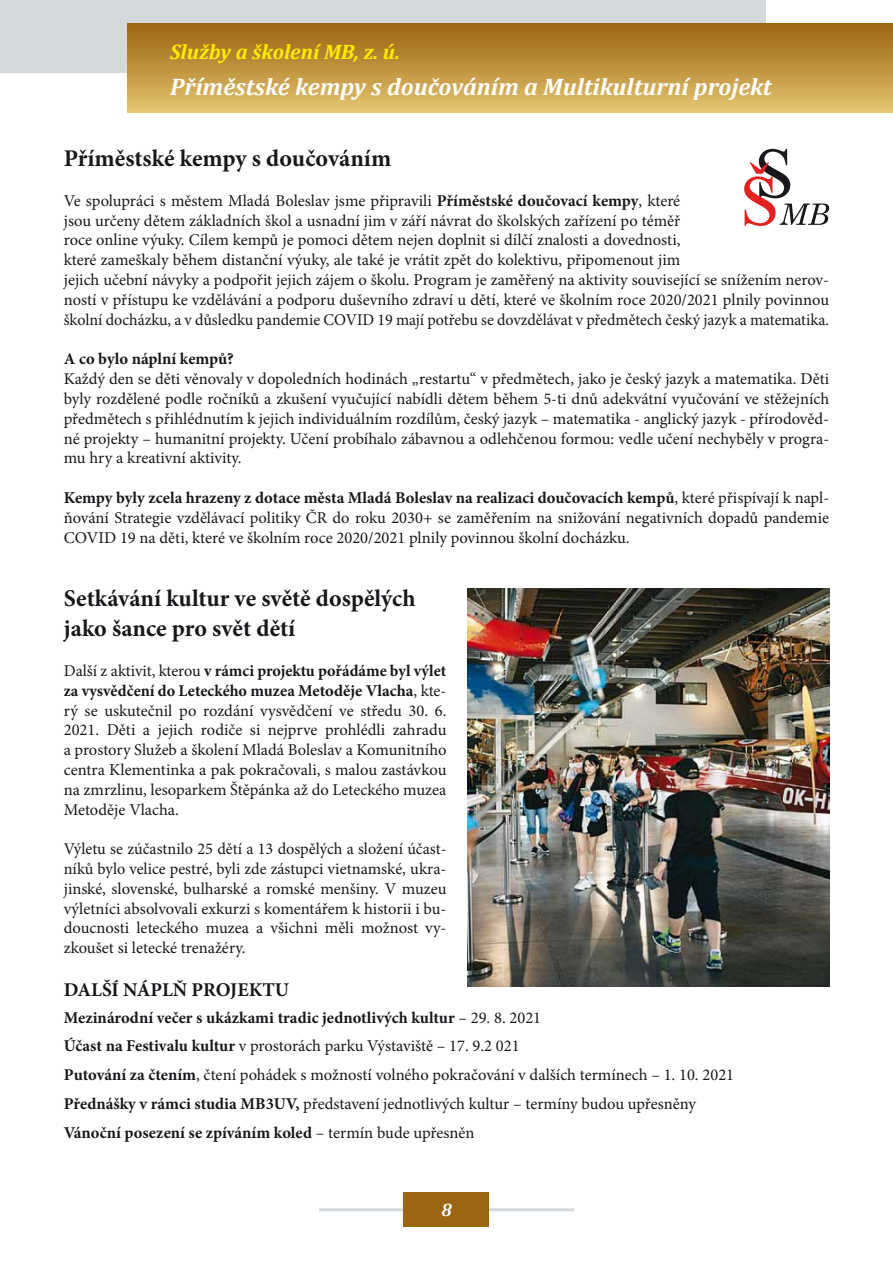
<style>
.page{position:relative;width:893px;height:1263px;background:#fff}
.page>*{position:absolute;margin:0;border:0;box-sizing:border-box;transform-origin:0 0}
.t1{font:700 24px/30px "Minion Pro";color:#1a171c}
.t2{font:italic 700 24px "Cambria";color:#fff}
.t3{font:italic 700 21px "Cambria";color:#ffed00}
.t4{font:700 19.5px "Minion Pro";color:#1a171c}
.t5{font:italic 700 18px "Cambria";color:#fff}
.t6{font:16.5px/19.8px "Minion Pro";color:#1a171c;text-align:justify}
.t7{font:700 16.5px "Minion Pro";color:#1a171c}
.s1{font-weight:700}
</style>
<div class="page">
<div style="left:0;top:0;width:765px;height:72px;background:#d4d9dd"></div>
<hr style="left:319px;top:1208px;width:255px;height:3px;background:#d4d9dd">
<div style="left:128px;top:23px;width:765px;height:90px;background:linear-gradient(to bottom,#9a630f,#e4c470)"></div>
<div style="left:404px;top:1193px;width:85px;height:34px;background:#9b6512"></div>
<img style="left:468px;top:589px;width:361px;height:397px">
<svg style="left:744px;top:149px;width:85px;height:77px"></svg>
<p class="t3" style="left:170px;top:37px;width:231px">Služby a školení MB, z. ú.</p>
<h1 class="t2" style="left:170px;top:70px;width:603px">Příměstské kempy s doučováním a Multikulturní projekt</h1>
<h1 class="t1" style="left:64px;top:143px;width:329px">Příměstské kempy s doučováním</h1>
<p class="t6" style="left:64px;top:191px;width:767px;text-align:left">Ve spolupráci s městem Mladá Boleslav jsme připravili <span class="s1">Příměstské doučovací kempy</span>, které<br>jsou určeny dětem základních škol a usnadní jim v září návrat do školských zařízení po téměř<br>roce online výuky. Cílem kempů je pomoci dětem nejen doplnit si dílčí znalosti a dovednosti,<br>které zameškaly během distanční výuky, ale také je vrátit zpět do kolektivu, připomenout jim<br>jejich učební návyky a podpořit jejich zájem o školu. Program je zaměřený na aktivity související se snížením nerov&shy;ností v přístupu ke vzdělávání a podporu duševního zdraví u dětí, které ve školním roce 2020/2021 plnily povinnou školní docházku, a v důsledku pandemie COVID 19 mají potřebu se dovzdělávat v předmětech český jazyk a matematika.</p>
<p class="t7" style="left:64px;top:347px;width:172px">A co bylo náplní kempů?</p>
<p class="t6" style="left:64px;top:369px;width:767px">Každý den se děti věnovaly v dopoledních hodinách „restartu“ v předmětech, jako je český jazyk a matematika. Děti byly rozdělené podle ročníků a zkušení vyučující nabídli dětem během 5-ti dnů adekvátní vyučování ve stěžejních předmětech s přihlédnutím k jejich individuálním rozdílům, český jazyk – matematika - anglický jazyk - přírodověd&shy;né projekty – humanitní projekty. Učení probíhalo zábavnou a odlehčenou formou: vedle učení nechyběly v progra&shy;mu hry a kreativní aktivity.</p>
<p class="t6" style="left:64px;top:488px;width:767px"><span class="s1">Kempy byly zcela hrazeny z dotace města Mladá Boleslav na realizaci doučovacích kempů</span>, které přispívají k napl&shy;ňování Strategie vzdělávací politiky ČR do roku 2030+ se zaměřením na snižování negativních dopadů pandemie COVID 19 na děti, které ve školním roce 2020/2021 plnily povinnou školní docházku.</p>
<h1 class="t1" style="left:64px;top:583px;width:353px">Setkávání kultur ve světě dospělých jako šance pro svět dětí</h1>
<p class="t6" style="left:64px;top:661px;width:384px">Další z aktivit, kterou <span class="s1">v rámci projektu pořádáme byl výlet za vysvědčení do Leteckého muzea Metoděje Vlacha</span>, kte&shy;rý se uskutečnil po rozdání vysvědčení ve středu 30. 6.<br>2021. Děti a jejich rodiče si nejprve prohlédli zahradu a prostory Služeb a školení Mladá Boleslav a Komunitního centra Klementinka a pak pokračovali, s malou zastávkou na zmrzlinu, lesoparkem Štěpánka až do Leteckého muzea Metoděje Vlacha.</p>
<p class="t6" style="left:64px;top:839px;width:384px">Výletu se zúčastnilo 25 dětí a 13 dospělých a složení účast&shy;níků bylo velice pestré, byli zde zástupci vietnamské, ukra&shy;jinské, slovenské, bulharské a romské menšiny. V muzeu výletníci absolvovali exkurzi s komentářem k historii i bu&shy;doucnosti leteckého muzea a všichni měli možnost vy&shy;zkoušet si letecké trenažéry.</p>
<p class="t4" style="left:64px;top:976px;width:227px">DALŠÍ NÁPLŇ PROJEKTU</p>
<p class="t6" style="left:64px;top:1003px;width:672px;line-height:28.8px;text-align:left"><span class="s1">Mezinárodní večer s ukázkami tradic jednotlivých kultur</span> – 29. 8. 2021<br><span class="s1">Účast na Festivalu kultur</span> v prostorách parku Výstaviště – 17. 9.2 021<br><span class="s1">Putování za čtením</span>, čtení pohádek s možností volného pokračování v dalších termínech – 1. 10. 2021<br><span class="s1">Přednášky v rámci studia MB3UV,</span> představení jednotlivých kultur – termíny budou upřesněny <span class="s1">Vánoční posezení se zpíváním koled</span> – termín bude upřesněn</p>
<p class="t5" style="left:441px;top:1197px;width:12px">8</p>
</div>
